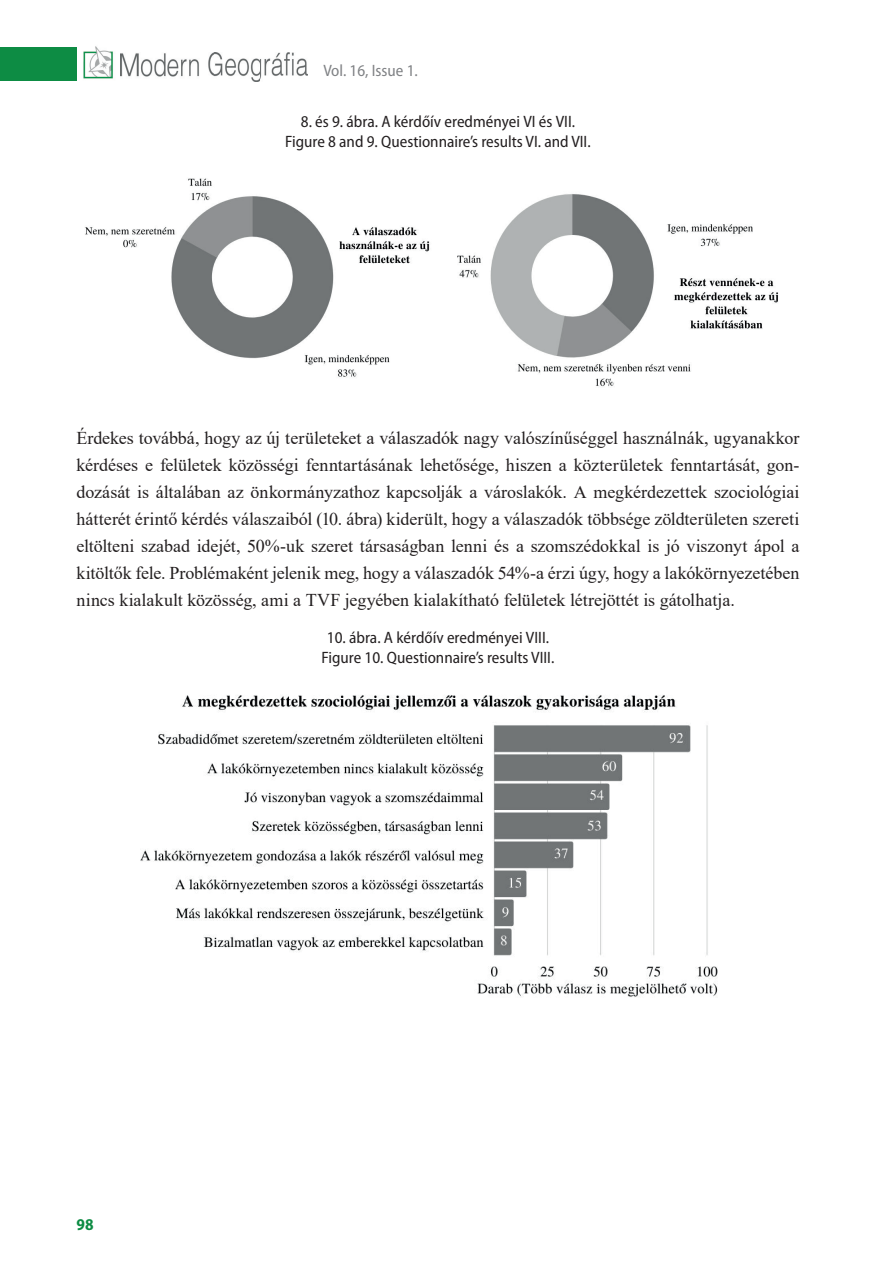
<style>
.page{position:relative;width:893px;height:1263px;background:#fff}
.page>*{position:absolute;margin:0;border:0;box-sizing:border-box;transform-origin:0 0}
.t1{font:18px/27px "Times New Roman";letter-spacing:-.005em;color:#231f20;text-align:justify}
.t2{font:semi-condensed 16.5px/19.8px "Myriad Pro";color:#231f20;text-align:center}
.t3{font:semi-condensed 16.5px "Myriad Pro";color:#808285}
.t4{font:700 semi-condensed 16.5px "Myriad Pro";color:#0d8c44}
</style>
<div class="page">
<img style="left:121px;top:52px;width:186px;height:29px">
<img style="left:83px;top:46px;width:30px;height:33px">
<div style="left:0;top:48px;width:77px;height:33px;background:#0d8c44"></div>
<img style="left:85px;top:178px;width:693px;height:209px">
<img style="left:140px;top:695px;width:578px;height:302px">
<p class="t3" style="left:323px;top:61px;width:96px">Vol. 16, Issue 1.</p>
<p class="t2" style="left:285px;top:112px;width:307px">8. és 9. ábra. A kérdőív eredményei VI és VII.<br>Figure 8 and 9. Questionnaire’s results VI. and VII.</p>
<p class="t1" style="left:77px;top:424px;width:724px">Érdekes továbbá, hogy az új területeket a válaszadók nagy valószínűséggel használnák, ugyanakkor kérdéses e felületek közösségi fenntartásának lehetősége, hiszen a közterületek fenntartását, gon&shy;dozását is általában az önkormányzathoz kapcsolják a városlakók. A megkérdezettek szociológiai hátterét érintő kérdés válaszaiból (10. ábra) kiderült, hogy a válaszadók többsége zöldterületen szereti eltölteni szabad idejét, 50%-uk szeret társaságban lenni és a szomszédokkal is jó viszonyt ápol a kitöltők fele. Problémaként jelenik meg, hogy a válaszadók 54%-a érzi úgy, hogy a lakókörnyezetében nincs kialakult közösség, ami a TVF jegyében kialakítható felületek létrejöttét is gátolhatja.</p>
<p class="t2" style="left:322px;top:628px;width:234px">10. ábra. A kérdőív eredményei VIII.<br>Figure 10. Questionnaire’s results VIII.</p>
<p class="t4" style="left:77px;top:1213px;width:19px">98</p>
</div>
